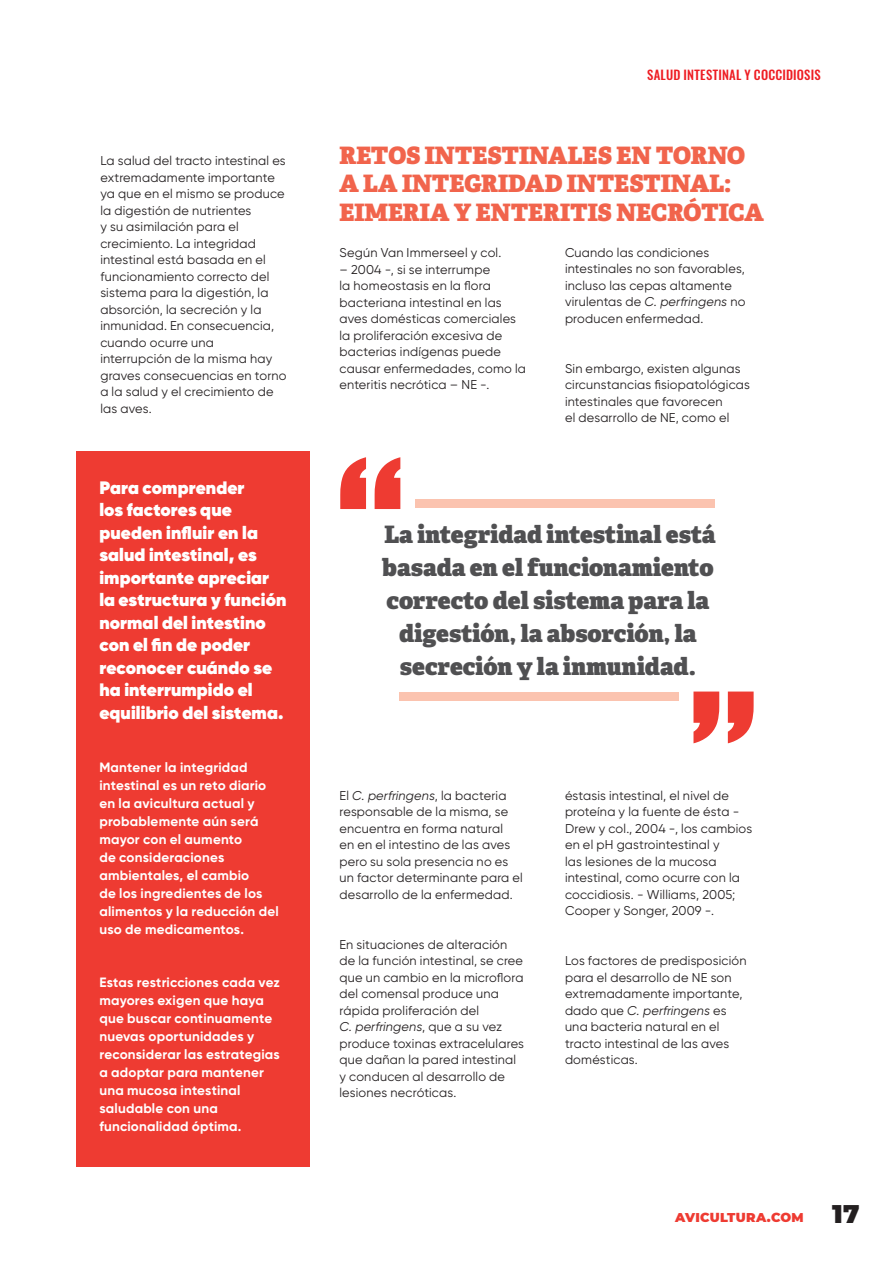
<style>
.page{position:relative;width:893px;height:1263px;background:#fff}
.page>*{position:absolute;margin:0;border:0;box-sizing:border-box;transform-origin:0 0}
.t1{font:800 24px/33px "Adelle";letter-spacing:-.005em;color:#505052;text-align:center}
.t2{font:800 24px/28.5px "Adelle";letter-spacing:-.005em;color:#f1644c}
.t3{font:800 18px/22.5px "Gilroy";letter-spacing:.005em;color:#fff}
.t4{font:700 13.5px/18px "Gilroy";letter-spacing:.015em;color:#fff}
.t5{font:12.75px/16.5px "Gilroy";letter-spacing:.015em;color:#231f20}
.t6{font:500 12.75px "Oswald";letter-spacing:.02em;color:#ee1d23}
.t7{font:900 12.75px "Montserrat";letter-spacing:.02em;color:#ee3b32}
.s1{font-style:italic}
.s2{font-size:25.5px;color:#231f20}
</style>
<div class="page">
<svg style="left:693px;top:691px;width:61px;height:52px"></svg>
<svg style="left:340px;top:457px;width:60px;height:52px"></svg>
<div style="left:76px;top:451px;width:234px;height:715px;background:#ee3b32"></div>
<div style="left:415px;top:499px;width:300px;height:9px;background:#fbc3af"></div>
<div style="left:399px;top:692px;width:280px;height:9px;background:#fbc3af"></div>
<p class="t5" style="left:100px;top:152px;width:188px">La salud del tracto intestinal es extremadamente importante ya que en el mismo se produce la digestión de nutrientes<br>y su asimilación para el crecimiento. La integridad intestinal está basada en el funcionamiento correcto del sistema para la digestión, la absorción, la secreción y la inmunidad. En consecuencia, cuando ocurre una interrupción de la misma hay graves consecuencias en torno a la salud y el crecimiento de las aves.</p>
<h2 class="t3" style="left:99px;top:476px;width:189px">Para comprender<br>los factores que pueden influir en la salud intestinal, es importante apreciar la estructura y función normal del intestino con el fin de poder reconocer cuándo se ha interrumpido el equilibrio del sistema.</h2>
<p class="t4" style="left:99px;top:758px;width:181px">Mantener la integridad intestinal es un reto diario en la avicultura actual y probablemente aún será mayor con el aumento<br>de consideraciones ambientales, el cambio<br>de los ingredientes de los alimentos y la reducción del uso de medicamentos.</p>
<p class="t4" style="left:99px;top:973px;width:182px">Estas restricciones cada vez mayores exigen que haya que buscar continuamente nuevas oportunidades y reconsiderar las estrategias a adoptar para mantener una mucosa intestinal saludable con una funcionalidad óptima.</p>
<p class="t6" style="left:647px;top:66px;width:175px">SALUD INTESTINAL Y COCCIDIOSIS</p>
<h1 class="t2" style="left:339px;top:141px;width:426px">RETOS INTESTINALES EN TORNO<br>A LA INTEGRIDAD INTESTINAL:<br>EIMERIA Y ENTERITIS NECRÓTICA</h1>
<p class="t5" style="left:339px;top:244px;width:163px">Según Van Immerseel y col.</p>
<p class="t5" style="left:339px;top:261px;width:188px">– 2004 -, si se interrumpe<br>la homeostasis en la flora bacteriana intestinal en las aves domésticas comerciales la proliferación excesiva de bacterias indígenas puede causar enfermedades, como la enteritis necrótica – NE -.</p>
<p class="t5" style="left:565px;top:244px;width:182px">Cuando las condiciones intestinales no son favorables, incluso las cepas altamente virulentas de <span class="s1">C. perfringens</span> no producen enfermedad.</p>
<p class="t5" style="left:565px;top:360px;width:186px">Sin embargo, existen algunas circunstancias fisiopatológicas intestinales que favorecen<br>el desarrollo de NE, como el</p>
<h1 class="t1" style="left:382px;top:518px;width:335px">La integridad intestinal está basada en el funcionamiento correcto del sistema para la digestión, la absorción, la secreción y la inmunidad.</h1>
<p class="t5" style="left:339px;top:787px;width:185px">El <span class="s1">C. perfringens</span>, la bacteria responsable de la misma, se encuentra en forma natural<br>en en el intestino de las aves pero su sola presencia no es un factor determinante para el desarrollo de la enfermedad.</p>
<p class="t5" style="left:339px;top:936px;width:186px">En situaciones de alteración de la función intestinal, se cree que un cambio en la microflora del comensal produce una rápida proliferación del<br><span class="s1">C. perfringens</span>, que a su vez produce toxinas extracelulares que dañan la pared intestinal y conducen al desarrollo de lesiones necróticas.</p>
<p class="t5" style="left:565px;top:787px;width:189px">éstasis intestinal, el nivel de proteína y la fuente de ésta -<br>Drew y col., 2004 -, los cambios en el pH gastrointestinal y<br>las lesiones de la mucosa intestinal, como ocurre con la coccidiosis. - Williams, 2005;<br>Cooper y Songer, 2009 -.</p>
<p class="t5" style="left:565px;top:952px;width:183px">Los factores de predisposición para el desarrollo de NE son extremadamente importante, dado que <span class="s1">C. perfringens</span> es una bacteria natural en el tracto intestinal de las aves domésticas.</p>
<p class="t7" style="left:675px;top:1208px;width:186px">AVICULTURA.COM <span class="s2">17</span></p>
</div>
